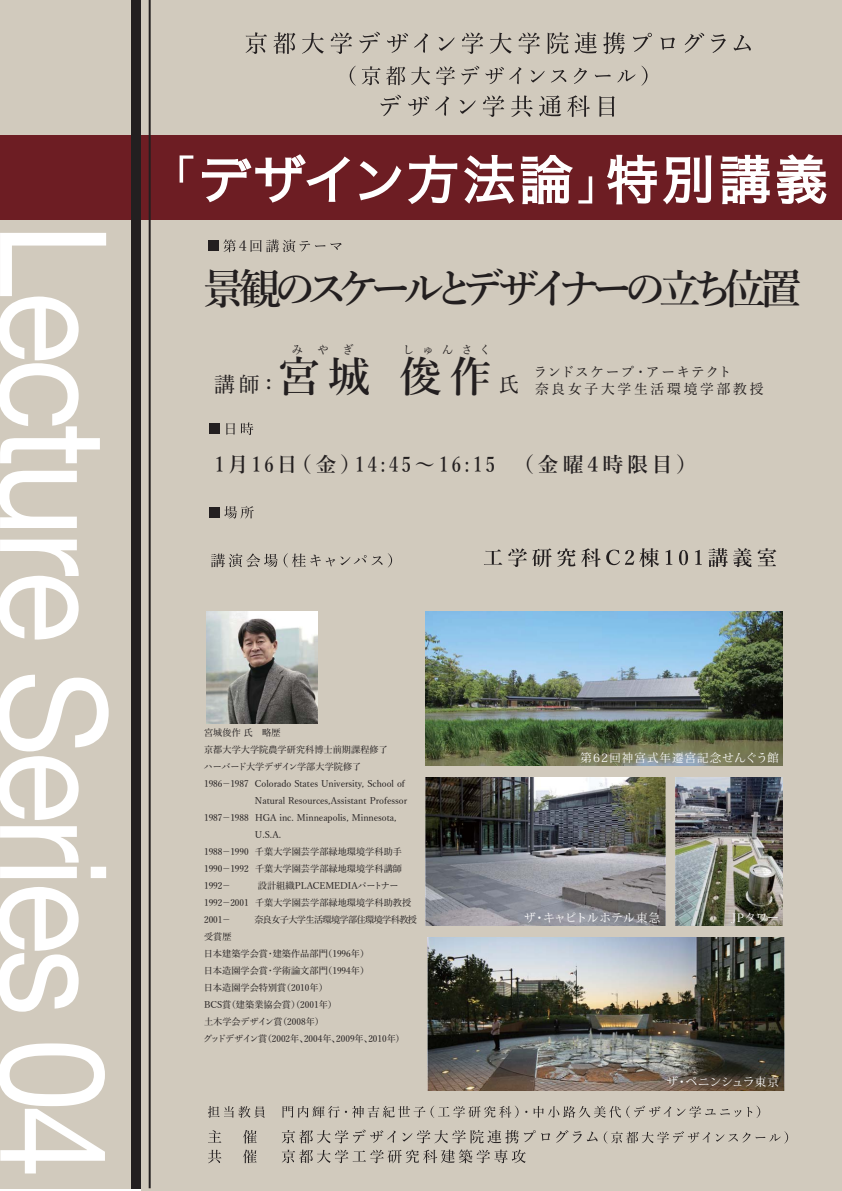
<style>
.page{position:relative;width:842px;height:1191px;background:#fff}
.page>*{position:absolute;margin:0;border:0;box-sizing:border-box;transform-origin:0 0}
.t1{font:147.6px "Helvetica Neue";color:#fff;scale:.9 1}
.t2{font:42.3px "Yu Min Demibold 90 msp RKSJ H";color:#231f20}
.t3{font:41.7px "Yu Min Demibold 90 msp RKSJ H";letter-spacing:-.22em;color:#231f20}
.t4{font:20.7px "Yu Min Demibold 90 msp RKSJ H";letter-spacing:.2em;color:#231f20;scale:.85 1}
.t5{font:20.7px "Yu Min Medium 90 msp RKSJ H";color:#231f20}
.t6{font:14.1px "Yu Min Medium 90 msp RKSJ H";color:#231f20}
.t7{font:13.8px/16.5px "Yu Min Medium 90 msp RKSJ H";letter-spacing:.2em;color:#231f20}
.t8{font:11.8px "Yu Min Medium 90 msp RKSJ H";letter-spacing:.66em;color:#231f20}
.t9{font:11.4px "Koz Min Pro Regular 90 msp RKSJ H";letter-spacing:.1em;color:#fff}
.t10{font:11.4px "Koz Min Pro Regular 90 msp RKSJ H";letter-spacing:.05em;color:#fff}
.t11{font:11.4px "Koz Min Pro Regular 90 msp RKSJ H";letter-spacing:.04em;color:#fff}
.t12{font:11.4px "Koz Min Pro Regular 90 msp RKSJ H";letter-spacing:.07em;color:#fff}
.t13{font:9.2px/17px "Yu Min Medium 90 msp RKSJ H";color:#231f20}
.t14{font:9.2px "Yu Min Medium 90 msp RKSJ H";letter-spacing:-.07em;color:#231f20}
.t15{font:9.2px "Yu Min Medium 90 msp RKSJ H";letter-spacing:-.025em;color:#231f20}
</style>
<div class="page">
<div style="left:1px;top:0;width:140px;height:1188px;background:#d1cabd"></div>
<div style="left:141px;top:0;width:701px;height:1191px;background:#d1cabd"></div>
<div style="left:1px;top:135px;width:841px;height:85px;background:#6d1d23"></div>
<div style="left:132px;top:0;width:9px;height:1188px;background:#231f20"></div>
<hr style="left:149px;top:0;width:2px;height:1188px;background:#231f20">
<img style="left:675px;top:777px;width:108px;height:149px">
<img style="left:426px;top:777px;width:239px;height:149px">
<img style="left:426px;top:612px;width:357px;height:154px">
<img style="left:427px;top:937px;width:357px;height:154px">
<img style="left:206px;top:612px;width:112px;height:112px">
<svg style="left:211px;top:554px;width:67px;height:13px"></svg>
<svg style="left:284px;top:553px;width:108px;height:14px"></svg>
<svg style="left:484px;top:549px;width:18px;height:16px"></svg>
<svg style="left:508px;top:548px;width:151px;height:19px"></svg>
<svg style="left:665px;top:550px;width:7px;height:15px"></svg>
<svg style="left:679px;top:550px;width:9px;height:15px"></svg>
<svg style="left:695px;top:550px;width:7px;height:15px"></svg>
<svg style="left:708px;top:548px;width:44px;height:19px"></svg>
<svg style="left:758px;top:548px;width:18px;height:18px"></svg>
<svg style="left:0;top:233px;width:106px;height:230px"></svg>
<svg style="left:1px;top:471px;width:76px;height:57px"></svg>
<svg style="left:1px;top:540px;width:78px;height:100px"></svg>
<svg style="left:1px;top:675px;width:108px;height:145px"></svg>
<svg style="left:1px;top:826px;width:105px;height:52px"></svg>
<svg style="left:1px;top:887px;width:78px;height:125px"></svg>
<svg style="left:208px;top:1106px;width:57px;height:12px"></svg>
<svg style="left:431px;top:1106px;width:88px;height:12px"></svg>
<svg style="left:534px;top:1106px;width:137px;height:12px"></svg>
<svg style="left:677px;top:1106px;width:64px;height:12px"></svg>
<svg style="left:747px;top:1106px;width:13px;height:12px"></svg>
<svg style="left:208px;top:1130px;width:13px;height:13px"></svg>
<svg style="left:243px;top:1130px;width:14px;height:14px"></svg>
<svg style="left:556px;top:1130px;width:42px;height:13px"></svg>
<svg style="left:604px;top:1131px;width:106px;height:13px"></svg>
<svg style="left:716px;top:1131px;width:72px;height:13px"></svg>
<svg style="left:208px;top:1150px;width:13px;height:13px"></svg>
<svg style="left:243px;top:1150px;width:14px;height:13px"></svg>
<svg style="left:282px;top:1130px;width:268px;height:33px"></svg>
<svg style="left:283px;top:1106px;width:142px;height:12px"></svg>
<div style="left:209px;top:424px;width:10px;height:10px;background:#231f20"></div>
<svg style="left:226px;top:423px;width:9px;height:12px"></svg>
<svg style="left:241px;top:422px;width:12px;height:13px"></svg>
<div style="left:209px;top:507px;width:10px;height:10px;background:#231f20"></div>
<svg style="left:224px;top:506px;width:30px;height:13px"></svg>
<div style="left:208px;top:241px;width:10px;height:10px;background:#231f20"></div>
<svg style="left:223px;top:239px;width:13px;height:13px"></svg>
<svg style="left:251px;top:239px;width:91px;height:13px"></svg>
<svg style="left:246px;top:32px;width:21px;height:22px"></svg>
<svg style="left:273px;top:32px;width:22px;height:22px"></svg>
<svg style="left:302px;top:33px;width:22px;height:21px"></svg>
<svg style="left:331px;top:32px;width:21px;height:22px"></svg>
<svg style="left:360px;top:32px;width:20px;height:21px"></svg>
<svg style="left:387px;top:33px;width:21px;height:20px"></svg>
<svg style="left:414px;top:34px;width:14px;height:19px"></svg>
<svg style="left:439px;top:37px;width:16px;height:14px"></svg>
<svg style="left:462px;top:32px;width:21px;height:22px"></svg>
<svg style="left:490px;top:33px;width:22px;height:21px"></svg>
<svg style="left:519px;top:32px;width:21px;height:22px"></svg>
<svg style="left:548px;top:32px;width:21px;height:22px"></svg>
<svg style="left:575px;top:32px;width:22px;height:21px"></svg>
<svg style="left:603px;top:32px;width:22px;height:22px"></svg>
<svg style="left:633px;top:33px;width:19px;height:19px"></svg>
<svg style="left:660px;top:38px;width:15px;height:12px"></svg>
<svg style="left:685px;top:33px;width:19px;height:20px"></svg>
<svg style="left:711px;top:34px;width:15px;height:19px"></svg>
<svg style="left:734px;top:35px;width:17px;height:16px"></svg>
<svg style="left:350px;top:66px;width:6px;height:20px"></svg>
<svg style="left:362px;top:66px;width:43px;height:19px"></svg>
<svg style="left:411px;top:67px;width:19px;height:18px"></svg>
<svg style="left:436px;top:66px;width:19px;height:19px"></svg>
<svg style="left:461px;top:66px;width:18px;height:19px"></svg>
<svg style="left:486px;top:67px;width:35px;height:17px"></svg>
<svg style="left:531px;top:70px;width:14px;height:12px"></svg>
<svg style="left:551px;top:70px;width:15px;height:13px"></svg>
<svg style="left:574px;top:68px;width:13px;height:16px"></svg>
<svg style="left:595px;top:74px;width:16px;height:3px"></svg>
<svg style="left:617px;top:70px;width:18px;height:12px"></svg>
<svg style="left:642px;top:66px;width:6px;height:20px"></svg>
<svg style="left:381px;top:95px;width:20px;height:21px"></svg>
<svg style="left:408px;top:96px;width:21px;height:20px"></svg>
<svg style="left:435px;top:97px;width:14px;height:19px"></svg>
<svg style="left:460px;top:100px;width:16px;height:14px"></svg>
<svg style="left:483px;top:95px;width:21px;height:22px"></svg>
<svg style="left:511px;top:96px;width:22px;height:21px"></svg>
<svg style="left:539px;top:95px;width:22px;height:21px"></svg>
<svg style="left:567px;top:95px;width:23px;height:22px"></svg>
<svg style="left:599px;top:96px;width:15px;height:21px"></svg>
<svg style="left:180px;top:155px;width:13px;height:28px"></svg>
<svg style="left:202px;top:154px;width:148px;height:49px"></svg>
<svg style="left:359px;top:155px;width:233px;height:50px"></svg>
<svg style="left:607px;top:154px;width:105px;height:51px"></svg>
<svg style="left:720px;top:154px;width:107px;height:51px"></svg>
<h3 class="t6" style="left:236px;top:241px;width:16px">４</h3>
<h3 class="t3" style="left:203px;top:273px;width:601px">景観のスケールとデザイナーの立ち位置</h3>
<p class="t8" style="left:292px;top:346px;width:64px">みやぎ</p>
<p class="t8" style="left:403px;top:346px;width:90px">しゅんさく</p>
<h2 class="t2" style="left:278px;top:360px;width:216px">宮城 俊作</h2>
<h3 class="t7" style="left:534px;top:366px;width:231px">ランドスケープ・アーキテクト<br>奈良女子大学生活環境学部教授</h3>
<h3 class="t5" style="left:214px;top:377px;width:67px">講師：</h3>
<h3 class="t5" style="left:499px;top:377px;width:22px">氏</h3>
<h3 class="t4" style="left:211px;top:456px;width:574px">１月16日（金）14:45～16:15 （金曜4時限目）</h3>
<h1 class="t1" style="left:141px;top:1038px;width:158px;rotate:90deg">04</h1>
<p class="t13" style="left:204px;top:726px;width:78px">宮城俊作 氏　略歴</p>
<p class="t13" style="left:204px;top:743px;width:185px">京都大学大学院農学研究科博士前期課程修了</p>
<p class="t15" style="left:204px;top:764px;width:159px">ハーバード大学デザイン学部大学院修了</p>
<p class="t13" style="left:204px;top:777px;width:202px">1986－1987 Colorado States University, School of</p>
<p class="t13" style="left:255px;top:794px;width:154px">Natural Resources,Assistant Professor</p>
<p class="t13" style="left:204px;top:811px;width:194px">1987－1988 HGA inc. Minneapolis, Minnesota,</p>
<p class="t13" style="left:255px;top:828px;width:28px">U.S.A.</p>
<p class="t13" style="left:204px;top:845px;width:199px">1988－1990 千葉大学園芸学部緑地環境学科助手</p>
<p class="t13" style="left:204px;top:862px;width:199px">1990－1992 千葉大学園芸学部緑地環境学科講師</p>
<p class="t13" style="left:204px;top:878px;width:196px">1992－　　　設計組織PLACEMEDIAパートナー</p>
<p class="t13" style="left:204px;top:895px;width:209px">1992－2001 千葉大学園芸学部緑地環境学科助教授</p>
<p class="t13" style="left:204px;top:912px;width:28px">2001－</p>
<p class="t14" style="left:254px;top:916px;width:164px">奈良女子大学生活環境学部住環境学科教授</p>
<p class="t13" style="left:203px;top:929px;width:198px">受賞歴<br>日本建築学会賞・建築作品部門（1996年）<br>日本造園学会賞・学術論文部門（1994年）<br>日本造園学会特別賞（2010年）<br>BCS賞（建築業協会賞（）2001年）<br>土木学会デザイン賞（2008年）<br>グッドデザイン賞（2002年、2004年、2009年、2010年)</p>
<p class="t9" style="left:568px;top:754px;width:212px">　第62回神宮式年遷宮記念せんぐう館</p>
<p class="t10" style="left:512px;top:914px;width:150px">　ザ・キャピトルホテル東急</p>
<p class="t12" style="left:731px;top:914px;width:49px">JPタワー</p>
<p class="t11" style="left:666px;top:1078px;width:114px">ザ・ペニンシュラ東京</p>
</div>
